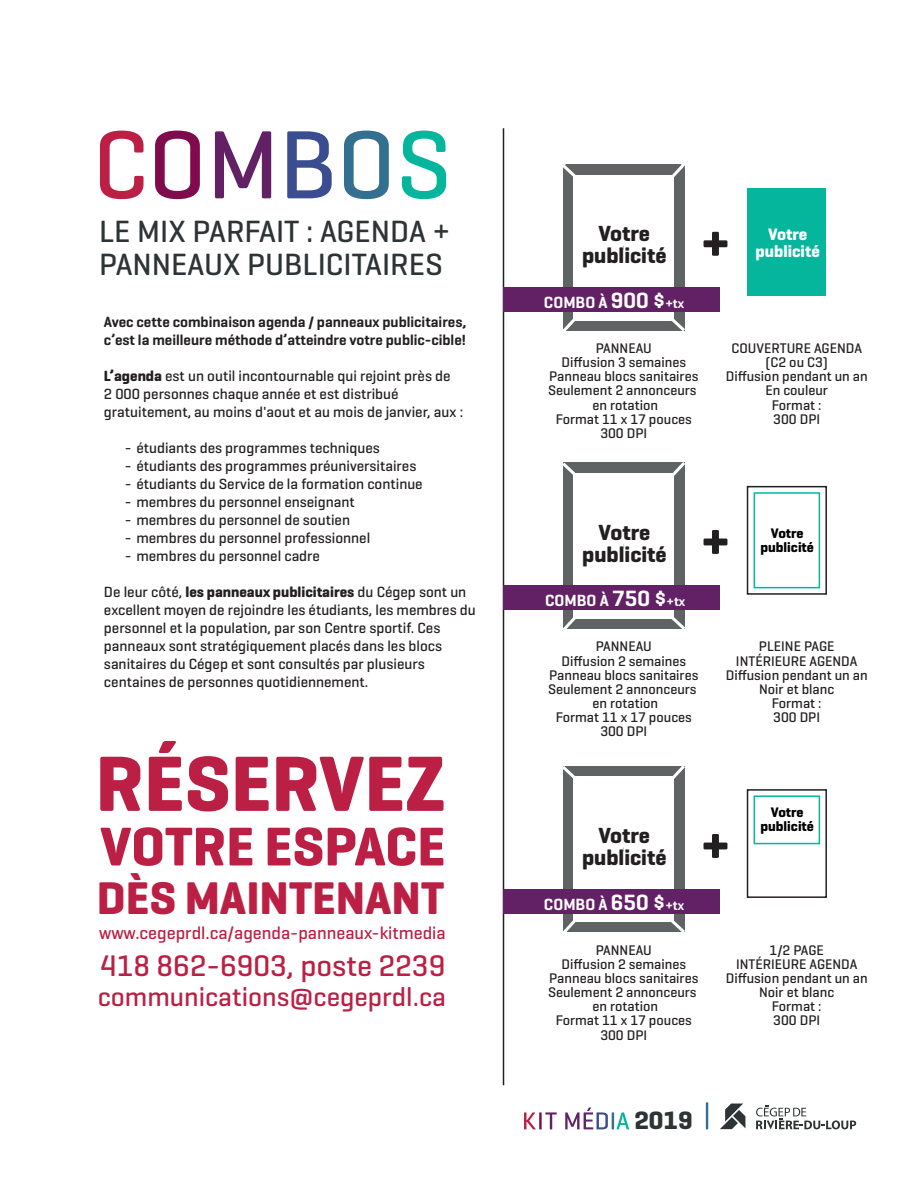
<style>
.page{position:relative;width:918px;height:1188px;background:#fff}
.page>*{position:absolute;margin:0;border:0;box-sizing:border-box;transform-origin:0 0}
.t1{font:500 98.55px "Geogrotesque";color:#bb2044}
.t2{font:700 79.65px "Geogrotesque";color:#bb2044}
.t3{font:700 55.5px "Geogrotesque";color:#bb2044}
.t4{font:700 53.1px "Geogrotesque";color:#231f20}
.t5{font:700 46.65px "Geogrotesque";color:#bb2044}
.t6{font:500 31.35px/32.8px "Geogrotesque";color:#2e3335}
.t7{font:500 30.3px "Geogrotesque";color:#bb2044}
.t8{font:500 27.15px "Geogrotesque";color:#bb2044}
.t9{font:700 25.5px "Geogrotesque";color:#2e3335}
.t10{font:700 22.2px/22px "Geogrotesque";color:#231f20;text-align:center}
.t11{font:500 18px "Geogrotesque";color:#bb2044}
.t12{font:700 16.95px/16.8px "Geogrotesque";color:#fff;text-align:center}
.t13{font:600 16.5px "Geogrotesque";color:#fff}
.t14{font:500 15px/18px "Geogrotesque";color:#231f20}
.t15{font:600 15px/18px "Geogrotesque";color:#231f20}
.t16{font:500 14.25px/14.2px "Geogrotesque";color:#231f20;text-align:center}
.t17{font:700 14.1px/14px "Geogrotesque";color:#000001;text-align:center}
.s1{color:#7f0b4d}
.s2{color:#632165}
.s3{color:#394d90}
.s4{color:#336f8f}
.s5{color:#05b69d}
.s6{font-weight:700}
.s7{font-size:22.5px}
.s8{font-size:13.5px}
</style>
<div class="page">
<svg style="left:524px;top:1112px;width:12px;height:17px"></svg>
<svg style="left:545px;top:1112px;width:12px;height:17px"></svg>
<hr style="left:539px;top:1112px;width:3px;height:17px;background:#7f0b4d">
<hr style="left:706px;top:1102px;width:2px;height:27px;background:#336f8f">
<svg style="left:565px;top:1108px;width:64px;height:21px"></svg>
<svg style="left:720px;top:1104px;width:25px;height:25px"></svg>
<svg style="left:756px;top:1106px;width:100px;height:23px"></svg>
<div style="left:747px;top:486px;width:80px;height:109px;border:2px solid #231f20"></div>
<div style="left:754px;top:492px;width:66px;height:96px;border:2px solid #05b69d"></div>
<div style="left:748px;top:188px;width:78px;height:107px;background:#05b69d"></div>
<div style="left:747px;top:789px;width:80px;height:109px;border:2px solid #231f20"></div>
<div style="left:754px;top:795px;width:66px;height:49px;border:2px solid #05b69d"></div>
<hr style="left:503px;top:128px;width:1px;height:957px;background:#231f20">
<div style="left:563px;top:165px;width:121px;height:165px;background:#5f6364"></div>
<div style="left:573px;top:175px;width:101px;height:146px;background:#fff"></div>
<svg style="left:563px;top:164px;width:19px;height:13px"></svg>
<svg style="left:665px;top:312px;width:20px;height:19px"></svg>
<svg style="left:666px;top:164px;width:19px;height:19px"></svg>
<svg style="left:563px;top:319px;width:17px;height:12px"></svg>
<div style="left:563px;top:767px;width:121px;height:165px;background:#5f6364"></div>
<div style="left:573px;top:777px;width:101px;height:145px;background:#fff"></div>
<svg style="left:563px;top:766px;width:19px;height:12px"></svg>
<svg style="left:671px;top:914px;width:14px;height:18px"></svg>
<svg style="left:666px;top:766px;width:19px;height:19px"></svg>
<svg style="left:563px;top:920px;width:13px;height:12px"></svg>
<div style="left:563px;top:464px;width:121px;height:165px;background:#5f6364"></div>
<div style="left:574px;top:473px;width:100px;height:146px;background:#fff"></div>
<svg style="left:563px;top:462px;width:19px;height:19px"></svg>
<svg style="left:671px;top:611px;width:14px;height:18px"></svg>
<svg style="left:666px;top:462px;width:19px;height:20px"></svg>
<svg style="left:563px;top:613px;width:13px;height:16px"></svg>
<div style="left:504px;top:287px;width:216px;height:25px;background:#632165"></div>
<div style="left:504px;top:586px;width:216px;height:24px;background:#632165"></div>
<div style="left:504px;top:890px;width:216px;height:24px;background:#632165"></div>
<h1 class="t1" style="left:93px;top:103px;width:360px">C<span class="s1">O</span><span class="s2">M</span><span class="s3">B</span><span class="s4">O</span><span class="s5">S</span></h1>
<h3 class="t6" style="left:99px;top:214px;width:353px">LE MIX PARFAIT : AGENDA +<br>PANNEAUX PUBLICITAIRES</h3>
<p class="t15" style="left:104px;top:313px;width:364px">Avec cette combinaison agenda / panneaux publicitaires, c’est la meilleure méthode d’atteindre votre public-cible!</p>
<p class="t14" style="left:104px;top:367px;width:361px"><span class="s6">L’agenda</span> est un outil incontournable qui rejoint près de<br>2 000 personnes chaque année et est distribué gratuitement, au moins d'aout et au mois de janvier, aux :</p>
<p class="t14" style="left:125px;top:439px;width:257px">- étudiants des programmes techniques</p>
<p class="t14" style="left:125px;top:457px;width:293px">- étudiants des programmes préuniversitaires</p>
<p class="t14" style="left:125px;top:475px;width:300px">- étudiants du Service de la formation continue</p>
<p class="t14" style="left:125px;top:493px;width:232px">- membres du personnel enseignant</p>
<p class="t14" style="left:125px;top:511px;width:227px">- membres du personnel de soutien</p>
<p class="t14" style="left:125px;top:529px;width:247px">- membres du personnel professionnel</p>
<p class="t14" style="left:125px;top:547px;width:197px">- membres du personnel cadre</p>
<p class="t14" style="left:104px;top:583px;width:373px">De leur côté, <span class="s6">les panneaux publicitaires</span> du Cégep sont un excellent moyen de rejoindre les étudiants, les membres du personnel et la population, par son Centre sportif. Ces panneaux sont stratégiquement placés dans les blocs sanitaires du Cégep et sont consultés par plusieurs centaines de personnes quotidiennement.</p>
<h2 class="t2" style="left:95px;top:734px;width:351px">RÉSERVEZ</h2>
<h3 class="t3" style="left:100px;top:812px;width:347px">VOTRE ESPACE</h3>
<h3 class="t5" style="left:97px;top:869px;width:349px">DÈS MAINTENANT</h3>
<p class="t11" style="left:99px;top:922px;width:348px">www.cegeprdl.ca/agenda-panneaux-kitmedia</p>
<h3 class="t7" style="left:100px;top:946px;width:347px">418 862-6903, poste 2239</h3>
<h3 class="t8" style="left:98px;top:980px;width:350px">communications@cegeprdl.ca</h3>
<h3 class="t10" style="left:582px;top:222px;width:86px">Votre publicité</h3>
<h3 class="t4" style="left:701px;top:211px;width:31px">+</h3>
<p class="t13" style="left:544px;top:292px;width:142px">COMBO À <span class="s7">900 $</span><span class="s8">+tx</span></p>
<p class="t12" style="left:756px;top:226px;width:66px">Votre publicité</p>
<p class="t16" style="left:548px;top:341px;width:152px">PANNEAU<br>Diffusion 3 semaines<br>Panneau blocs sanitaires<br>Seulement 2 annonceurs en rotation<br>Format 11 x 17 pouces<br>300 DPI</p>
<p class="t16" style="left:726px;top:341px;width:143px">COUVERTURE AGENDA (C2 ou C3)<br>Diffusion pendant un an<br>En couleur<br>Format :<br>300 DPI</p>
<h3 class="t10" style="left:582px;top:521px;width:86px">Votre publicité</h3>
<p class="t13" style="left:545px;top:590px;width:142px">COMBO À <span class="s7">750 $</span><span class="s8">+tx</span></p>
<h3 class="t4" style="left:701px;top:509px;width:31px">+</h3>
<p class="t17" style="left:761px;top:526px;width:55px">Votre publicité</p>
<p class="t16" style="left:548px;top:639px;width:152px">PANNEAU<br>Diffusion 2 semaines<br>Panneau blocs sanitaires<br>Seulement 2 annonceurs en rotation<br>Format 11 x 17 pouces<br>300 DPI</p>
<p class="t16" style="left:726px;top:639px;width:143px">PLEINE PAGE<br>INTÉRIEURE AGENDA<br>Diffusion pendant un an<br>Noir et blanc<br>Format :<br>300 DPI</p>
<h3 class="t10" style="left:582px;top:824px;width:86px">Votre publicité</h3>
<p class="t13" style="left:544px;top:894px;width:142px">COMBO À <span class="s7">650 $</span><span class="s8">+tx</span></p>
<h3 class="t4" style="left:701px;top:813px;width:31px">+</h3>
<p class="t17" style="left:771px;top:805px;width:34px">Votre</p>
<p class="t17" style="left:761px;top:819px;width:55px">publicité</p>
<p class="t16" style="left:548px;top:942px;width:152px">PANNEAU<br>Diffusion 2 semaines<br>Panneau blocs sanitaires<br>Seulement 2 annonceurs en rotation<br>Format 11 x 17 pouces<br>300 DPI</p>
<p class="t16" style="left:726px;top:942px;width:143px">1/2 PAGE<br>INTÉRIEURE AGENDA<br>Diffusion pendant un an<br>Noir et blanc<br>Format :<br>300 DPI</p>
<h3 class="t9" style="left:634px;top:1105px;width:60px">2019</h3>
</div>
